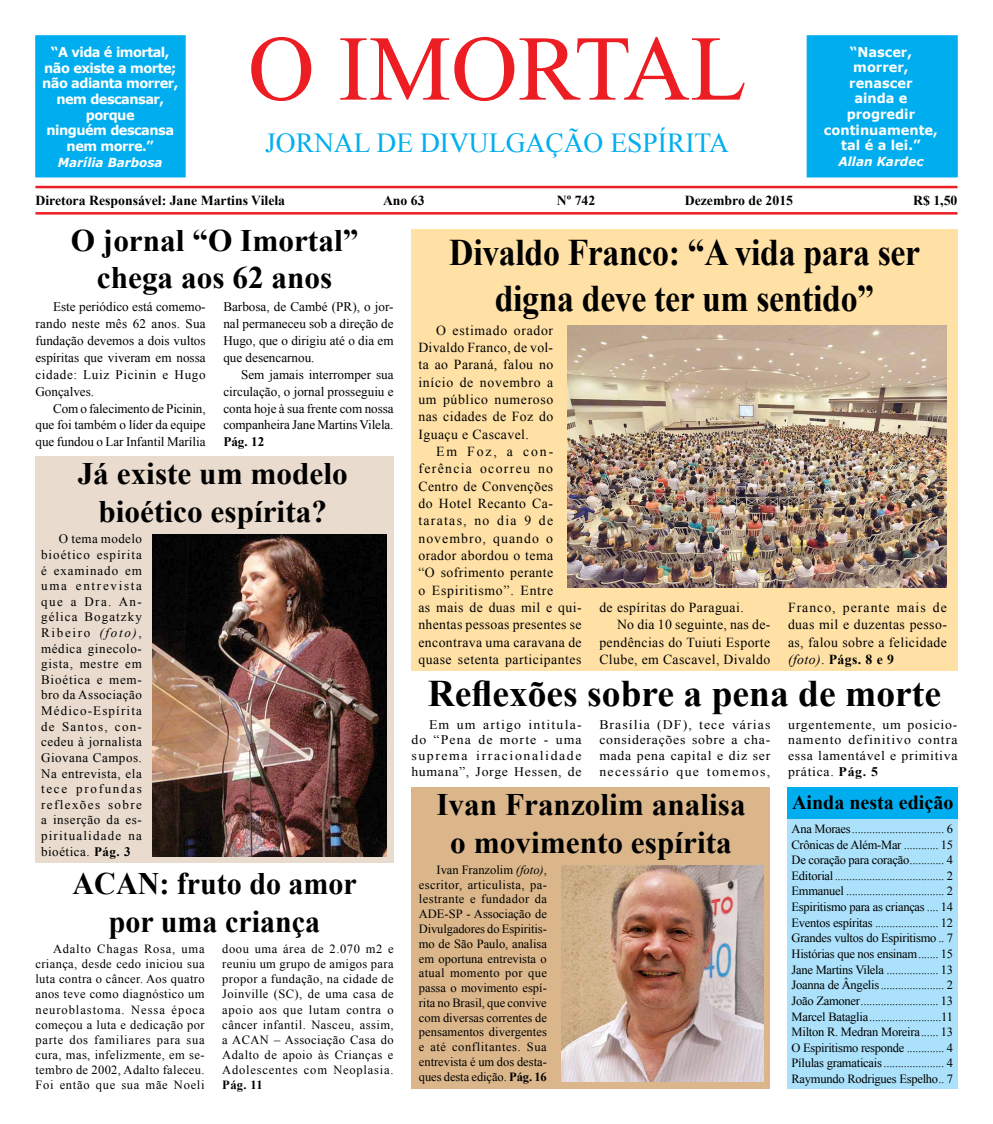
<style>
.page{position:relative;width:993px;height:1124px;background:#fff}
.page>*{position:absolute;margin:0;border:0;box-sizing:border-box;transform-origin:0 0}
.t1{font:92.5px "Times New Roman";color:#ed1d24}
.t2{font:700 37.5px/45px "Times New Roman";letter-spacing:-.01em;color:#000;text-align:center;scale:.9 1}
.t3{font:700 37.5px "Times New Roman";letter-spacing:-.01em;color:#000}
.t4{font:700 31.25px/37.5px "Times New Roman";color:#000;text-align:center}
.t5{font:700 31.25px/37.5px "Times New Roman";color:#000;text-align:center;scale:.96 1}
.t6{font:27.5px "Times New Roman";color:#00aeef}
.t7{font:700 20px "Times New Roman";color:#000}
.t8{font:13.75px/17.2px "Times New Roman";letter-spacing:.03em;color:#000;text-align:justify}
.t9{font:700 13.75px "Times New Roman";color:#000}
.t10{font:700 13.5px/15.6px "Verdana";letter-spacing:-.04em;color:#fff;text-align:center;scale:.96 1}
.t11{font:700 13.5px/15.6px "Verdana";color:#fff;text-align:center;scale:.96 1}
.t12{font:13.12px/16.9px "Times New Roman";color:#000;text-align:justify}
.t13{font:13.12px/15.8px "Times New Roman";color:#000;text-align:justify;scale:1.05 1}
.t14{font:700 13.12px "Times New Roman";color:#000}
.t15{font:13px/15.6px "Times New Roman";letter-spacing:.09em;color:#000;text-align:justify}
.t16{font:12.5px/15px "Times New Roman";color:#000;text-align:justify}
.t17{font:italic 700 12.5px "Verdana";color:#fff;scale:.96 1}
.t18{font:700 12.5px "Times New Roman";color:#000}
.s1{font-style:italic}
.s2{font-weight:700}
</style>
<div class="page">
<div style="left:35px;top:35px;width:150px;height:142px;background:#00aeef;border:1px solid #00aeef"></div>
<hr style="left:35px;top:186px;width:922px;height:2px;background:#ed1d24">
<div style="left:806px;top:35px;width:151px;height:142px;background:#00aeef;border:1px solid #00aeef"></div>
<hr style="left:35px;top:212px;width:922px;height:2px;background:#ed1d24">
<div style="left:411px;top:229px;width:546px;height:441px;background:#ffe1a5"></div>
<div style="left:787px;top:814px;width:170px;height:274px;background:#abe1fa"></div>
<div style="left:787px;top:786px;width:170px;height:32px;background:#00aeef"></div>
<div style="left:411px;top:786px;width:359px;height:302px;background:#dab68a"></div>
<img style="left:561px;top:865px;width:202px;height:216px">
<img style="left:567px;top:325px;width:379px;height:262px">
<div style="left:35px;top:456px;width:358px;height:407px;background:#e9dbcd"></div>
<img style="left:152px;top:534px;width:234px;height:322px">
<h1 class="t1" style="left:248px;top:6px;width:500px">O IMORTAL</h1>
<h3 class="t6" style="left:265px;top:124px;width:465px">JORNAL DE DIVULGAÇÃO ESPÍRITA</h3>
<p class="t9" style="left:35px;top:190px;width:251px">Diretora Responsável: Jane Martins Vilela</p>
<p class="t9" style="left:383px;top:190px;width:43px">Ano 63</p>
<p class="t9" style="left:556px;top:190px;width:40px">Nº 742</p>
<p class="t9" style="left:684px;top:190px;width:110px">Dezembro de 2015</p>
<p class="t9" style="left:912px;top:190px;width:46px">R$ 1,50</p>
<p class="t10" style="left:42px;top:44px;width:143px">“A vida é imortal, não existe a morte; não adianta morrer, nem descansar, porque<br>ninguém descansa nem morre.”</p>
<p class="t17" style="left:58px;top:153px;width:111px">Marília Barbosa</p>
<p class="t11" style="left:823px;top:44px;width:120px">“Nascer, morrer, renascer<br>ainda e progredir continuamente, tal é a lei.”</p>
<p class="t17" style="left:838px;top:152px;width:90px">Allan Kardec</p>
<h3 class="t4" style="left:71px;top:220px;width:289px">O jornal “O Imortal” chega aos 62 anos</h3>
<p class="t12" style="left:35px;top:298px;width:172px;text-indent:18px">Este periódico está comemo&shy;rando neste mês 62 anos. Sua fundação devemos a dois vultos espíritas que viveram em nossa cidade: Luiz Picinin e Hugo Gonçalves.</p>
<p class="t12" style="left:35px;top:399px;width:172px;text-indent:18px">Com o falecimento de Picinin, que foi também o líder da equipe que fundou o Lar Infantil Marília</p>
<p class="t12" style="left:223px;top:298px;width:172px">Barbosa, de Cambé (PR), o jor&shy;nal permaneceu sob a direção de Hugo, que o dirigiu até o dia em que desencarnou.</p>
<p class="t12" style="left:223px;top:365px;width:172px;text-indent:18px">Sem jamais interromper sua circulação, o jornal prosseguiu e conta hoje à sua frente com nossa companheira Jane Martins Vilela.</p>
<p class="t14" style="left:223px;top:433px;width:42px">Pág. 12</p>
<h3 class="t4" style="left:78px;top:454px;width:271px">Já existe um modelo bioético espírita?</h3>
<p class="t15" style="left:41px;top:531px;width:102px;text-indent:18px">O tema modelo bioético espírita é examinado em uma entrevista que a Dra. An&shy;gélica Bogatzky Ribeiro <span class="s1">(foto)</span>, médica ginecolo&shy;gista, mestre em Bioética e mem&shy;bro da Associação Médico-Espírita de Santos, con&shy;cedeu à jornalista Giovana Campos.<br>Na entrevista, ela tece profundas reflexões sobre a inserção da es&shy;piritualidade na bioética. <span class="s2">Pág. 3</span></p>
<h3 class="t5" style="left:73px;top:864px;width:297px">ACAN: fruto do amor por uma criança</h3>
<p class="t16" style="left:35px;top:941px;width:171px;text-indent:18px">Adalto Chagas Rosa, uma criança, desde cedo iniciou sua luta contra o câncer. Aos quatro anos teve como diagnóstico um neuroblastoma. Nessa época começou a luta e dedicação por parte dos familiares para sua cura, mas, infelizmente, em se&shy;tembro de 2002, Adalto faleceu.<br>Foi então que sua mãe Noeli</p>
<p class="t16" style="left:222px;top:941px;width:173px">doou uma área de 2.070 m2 e reuniu um grupo de amigos para propor a fundação, na cidade de Joinville (SC), de uma casa de apoio aos que lutam contra o câncer infantil. Nasceu, assim, a ACAN – Associação Casa do Adalto de apoio às Crianças e Adolescentes com Neoplasia.</p>
<p class="t18" style="left:222px;top:1075px;width:42px">Pág. 11</p>
<h2 class="t2" style="left:449px;top:229px;width:524px">Divaldo Franco: “A vida para ser digna deve ter um sentido”</h2>
<p class="t8" style="left:418px;top:321px;width:136px;text-indent:18px">O estimado orador Divaldo Franco, de vol&shy;ta ao Paraná, falou no início de novembro a um público numeroso nas cidades de Foz do Iguaçu e Cascavel.</p>
<p class="t8" style="left:418px;top:442px;width:165px;text-align:left;text-indent:18px">Em Foz, a con&shy;ferência ocorreu no<br>Centro de Convenções<br>do Hotel Recanto Ca&shy;taratas, no dia 9 de novembro, quando o orador abordou o tema<br>“O sofrimento perante<br>o Espiritismo”. Entre<br>as mais de duas mil e qui&shy;nhentas pessoas presentes se encontrava uma caravana de quase setenta participantes</p>
<p class="t8" style="left:599px;top:598px;width:146px">de espíritas do Paraguai.</p>
<p class="t8" style="left:617px;top:615px;width:155px">No dia 10 seguinte, nas de-</p>
<p class="t8" style="left:599px;top:633px;width:172px">pendências do Tuiuti Esporte</p>
<p class="t8" style="left:599px;top:650px;width:172px">Clube, em Cascavel, Divaldo</p>
<p class="t8" style="left:787px;top:598px;width:160px">Franco, perante mais de duas mil e duzentas pesso&shy;as, falou sobre a felicidade <span class="s1">(foto)</span>. <span class="s2">Págs. 8 e 9</span></p>
<h2 class="t3" style="left:427px;top:667px;width:514px">Reflexões sobre a pena de morte</h2>
<p class="t13" style="left:411px;top:716px;width:164px;text-indent:18px">Em um artigo intitula&shy;do “Pena de morte - uma suprema irracionalidade humana”, Jorge Hessen, de</p>
<p class="t13" style="left:599px;top:716px;width:164px">Brasília (DF), tece várias considerações sobre a cha&shy;mada pena capital e diz ser necessário que tomemos,</p>
<p class="t13" style="left:787px;top:716px;width:163px">urgentemente, um posicio&shy;namento definitivo contra essa lamentável e primitiva prática. <span class="s2">Pág. 5</span></p>
<h3 class="t4" style="left:436px;top:785px;width:311px">Ivan Franzolim analisa o movimento espírita</h3>
<p class="t16" style="left:418px;top:862px;width:129px;text-indent:18px">Ivan Franzolim <span class="s1">(foto)</span>, escritor, articulista, pa&shy;lestrante e fundador da ADE-SP - Associação de Divulgadores do Espiritis&shy;mo de São Paulo, analisa em oportuna entrevista o atual momento por que passa o movimento espí&shy;rita no Brasil, que convive com diversas correntes de pensamentos divergentes e até conflitantes. Sua entrevista é um dos desta&shy;ques desta edição. <span class="s2">Pág. 16</span></p>
<h3 class="t7" style="left:791px;top:788px;width:163px">Ainda nesta edição</h3>
<p class="t16" style="left:791px;top:820px;width:163px;line-height:15.6px">Ana Moraes................................ 6<br>Crônicas de Além-Mar ............ 15<br>De coração para coração............ 4<br>Editorial...................................... 2<br>Emmanuel .................................. 2<br>Espiritismo para as crianças .... 14<br>Eventos espíritas ...................... 12<br>Grandes vultos do Espiritismo .. 7<br>Histórias que nos ensinam....... 15<br>Jane Martins Vilela .................. 13<br>Joanna de Ângelis...................... 2<br>João Zamoner........................... 13</p>
<p class="t16" style="left:791px;top:1023px;width:163px;line-height:15.6px">Milton R. Medran Moreira...... 13<br>O Espiritismo responde ............. 4<br>Pílulas gramaticais ..................... 4<br>Raymundo Rodrigues Espelho.. 7</p>
</div>
